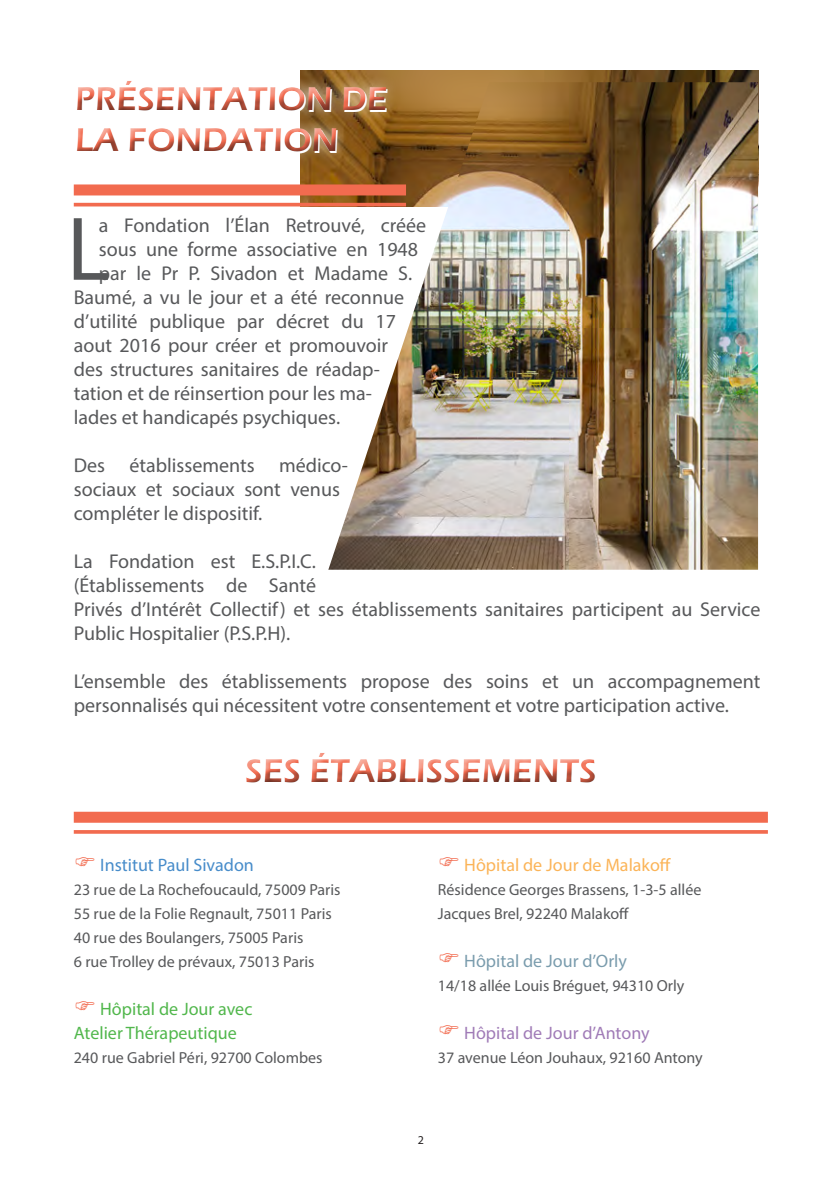
<style>
.page{position:relative;width:840px;height:1191px;background:#fff}
.page>*{position:absolute;margin:0;border:0;box-sizing:border-box;transform-origin:0 0}
.t1{font:91.2px "Myriad Pro";color:#57585a}
.t2{font:600 34px/40.8px "Eras ITC";color:#f26b4f}
.t3{font:20px/24px "Myriad Pro";color:#57585a}
.t4{font:18px "Myriad Pro";color:#51b74c}
.t5{font:18px "Myriad Pro";color:#fbb458}
.t6{font:18px "Myriad Pro";color:#a07bb7}
.t7{font:18px "Myriad Pro";color:#478cca}
.t8{font:18px "Myriad Pro";color:#7a9cad}
.t9{font:16px/24px "Myriad Pro";color:#57585a}
.t10{font:12px "Myriad Pro";color:#231f20}
</style>
<div class="page">
<img style="left:301px;top:71px;width:456px;height:136px">
<img style="left:328px;top:82px;width:429px;height:488px">
<div style="left:234px;top:750px;width:375px;height:46px;background:#231f20;opacity:.75"></div>
<div style="left:74px;top:811px;width:693px;height:11px;background:#f26b4f"></div>
<hr style="left:74px;top:830px;width:693px;height:3px;background:#f26b4f">
<div style="left:64px;top:69px;width:334px;height:95px;background:#fff;opacity:.75"></div>
<div style="left:68px;top:79px;width:332px;height:86px;background:#231f20;opacity:.75"></div>
<div style="left:74px;top:184px;width:332px;height:11px;background:#f26b4f"></div>
<hr style="left:74px;top:203px;width:332px;height:3px;background:#f26b4f">
<h2 class="t2" style="left:75px;top:79px;width:314px">PRÉSENTATION DE<br>LA FONDATION</h2>
<p class="t3" style="left:99px;top:213px;width:328px">a Fondation l’Élan Retrouvé, créée</p>
<p class="t3" style="left:99px;top:237px;width:321px">sous une forme associative en 1948</p>
<p class="t3" style="left:99px;top:261px;width:315px">par le Pr P. Sivadon et Madame S.</p>
<p class="t3" style="left:74px;top:285px;width:332px">Baumé, a vu le jour et a été reconnue</p>
<p class="t3" style="left:74px;top:309px;width:323px">d’utilité publique par décret du 17</p>
<p class="t3" style="left:74px;top:333px;width:316px">aout 2016 pour créer et promouvoir</p>
<p class="t3" style="left:74px;top:357px;width:307px">des structures sanitaires de réadap-</p>
<p class="t3" style="left:74px;top:381px;width:300px">tation et de réinsertion pour les ma-</p>
<p class="t3" style="left:74px;top:405px;width:268px">lades et handicapés psychiques.</p>
<p class="t3" style="left:74px;top:453px;width:276px">Des établissements médico&shy;sociaux et sociaux sont venus compléter le dispositif.</p>
<p class="t3" style="left:74px;top:549px;width:687px">La Fondation est E.S.P.I.C.<br>(Établissements de Santé<br>Privés d’Intérêt Collectif) et ses établissements sanitaires participent au Service Public Hospitalier (P.S.P.H).</p>
<p class="t3" style="left:74px;top:669px;width:688px">L’ensemble des établissements propose des soins et un accompagnement personnalisés qui nécessitent votre consentement et votre participation active.</p>
<p class="t1" style="left:67px;top:193px;width:45px">L</p>
<h2 class="t2" style="left:245px;top:750px;width:352px">SES ÉTABLISSEMENTS</h2>
<p class="t7" style="left:100px;top:853px;width:155px">Institut Paul Sivadon</p>
<p class="t9" style="left:74px;top:877px;width:268px">23 rue de La Rochefoucauld, 75009 Paris</p>
<p class="t9" style="left:74px;top:901px;width:259px">55 rue de la Folie Regnault, 75011 Paris</p>
<p class="t9" style="left:74px;top:925px;width:231px">40 rue des Boulangers, 75005 Paris</p>
<p class="t9" style="left:74px;top:949px;width:242px">6 rue Trolley de prévaux, 75013 Paris</p>
<p class="t4" style="left:100px;top:997px;width:154px">Hôpital de Jour avec</p>
<p class="t4" style="left:74px;top:1021px;width:164px">Atelier Thérapeutique</p>
<p class="t9" style="left:74px;top:1045px;width:250px">240 rue Gabriel Péri, 92700 Colombes</p>
<p class="t5" style="left:464px;top:853px;width:208px">Hôpital de Jour de Malakoff</p>
<p class="t9" style="left:437px;top:877px;width:265px">Résidence Georges Brassens, 1-3-5 allée<br>Jacques Brel, 92240 Malakoff</p>
<p class="t8" style="left:464px;top:949px;width:164px">Hôpital de Jour d’Orly</p>
<p class="t9" style="left:437px;top:973px;width:248px">14/18 allée Louis Bréguet, 94310 Orly</p>
<p class="t6" style="left:464px;top:1021px;width:187px">Hôpital de Jour d’Antony</p>
<p class="t9" style="left:437px;top:1045px;width:266px">37 avenue Léon Jouhaux, 92160 Antony</p>
<p class="t10" style="left:417px;top:1132px;width:8px">2</p>
</div>
